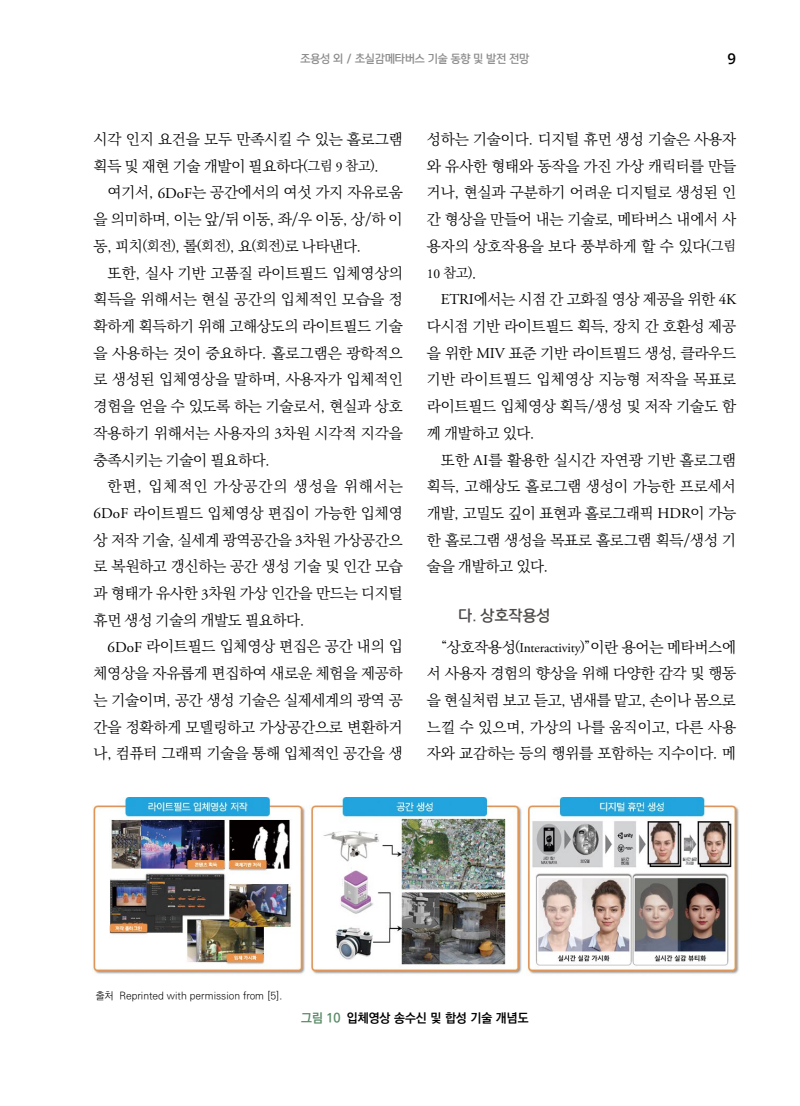
<style>
.page{position:relative;width:800px;height:1106px;background:#fff}
.page>*{position:absolute;margin:0;border:0;box-sizing:border-box;transform-origin:0 0}
.t1{font:15px/26.7px "Ko Pub World Batang PL";letter-spacing:-.02em;color:#000;text-align:justify}
.t2{font:600 15px "Open Sans";color:#000}
.t3{font:14.7px "paybooc OTF Bold";letter-spacing:.02em;color:#4c4948}
.t4{font:13.5px "Ko Pub World Batang PL";color:#000}
.t5{font:12.75px "Ko Pub World Dotum PB";color:#000}
.t6{font:10.95px "paybooc OTF Bold";color:#8d8d8e}
.t7{font:10.2px "Ko Pub World Dotum PL";color:#000}
.s1{font-size:13.5px}
.s2{font-family:"Adobe Garamond Pro";font-size:13.5px}
.s3{font-family:"Adobe Garamond Pro"}
.s4{font-size:15px}
.s5{color:#5a8b68}
</style>
<div class="page">
<img style="left:93px;top:797px;width:647px;height:178px">
<p class="t6" style="left:300px;top:52px;width:230px">조용성 외 / 초실감메타버스 기술 동향 및 발전 전망</p>
<p class="t2" style="left:727px;top:48px;width:10px">9</p>
<p class="t1" style="left:94px;top:126px;width:310px">시각 인지 요건을 모두 만족시킬 수 있는 홀로그램 획득 및 재현 기술 개발이 필요하다<span class="s1">(그림</span> <span class="s2">9</span> <span class="s1">참고)</span>.</p>
<p class="t1" style="left:94px;top:180px;width:310px;text-indent:14px">여기서, <span class="s3">6DoF</span>는 공간에서의 여섯 가지 자유로움 을 의미하며, 이는 앞/뒤 이동, 좌/우 이동, 상/하 이 동, 피치<span class="s1">(회전)</span>, 롤<span class="s1">(회전)</span>, 요<span class="s1">(회전)</span>로 나타낸다.</p>
<p class="t1" style="left:94px;top:260px;width:311px;text-indent:14px">또한, 실사 기반 고품질 라이트필드 입체영상의 획득을 위해서는 현실 공간의 입체적인 모습을 정 확하게 획득하기 위해 고해상도의 라이트필드 기술 을 사용하는 것이 중요하다. 홀로그램은 광학적으 로 생성된 입체영상을 말하며, 사용자가 입체적인 경험을 얻을 수 있도록 하는 기술로서, 현실과 상호 작용하기 위해서는 사용자의 <span class="s3">3</span>차원 시각적 지각을 충족시키는 기술이 필요하다.</p>
<p class="t1" style="left:94px;top:473px;width:311px;text-indent:14px">한편, 입체적인 가상공간의 생성을 위해서는 <span class="s3">6DoF</span> 라이트필드 입체영상 편집이 가능한 입체영 상 저작 기술, 실세계 광역공간을 <span class="s3">3</span>차원 가상공간으 로 복원하고 갱신하는 공간 생성 기술 및 인간 모습 과 형태가 유사한 <span class="s3">3</span>차원 가상 인간을 만드는 디지털 휴먼 생성 기술의 개발도 필요하다.</p>
<p class="t1" style="left:94px;top:633px;width:311px;text-indent:14px"><span class="s3">6DoF</span> 라이트필드 입체영상 편집은 공간 내의 입 체영상을 자유롭게 편집하여 새로운 체험을 제공하 는 기술이며, 공간 생성 기술은 실제세계의 광역 공 간을 정확하게 모델링하고 가상공간으로 변환하거 나, 컴퓨터 그래픽 기술을 통해 입체적인 공간을 생</p>
<p class="t1" style="left:427px;top:126px;width:311px">성하는 기술이다. 디지털 휴먼 생성 기술은 사용자 와 유사한 형태와 동작을 가진 가상 캐릭터를 만들 거나, 현실과 구분하기 어려운 디지털로 생성된 인 간 형상을 만들어 내는 기술로, 메타버스 내에서 사 용자의 상호작용을 보다 풍부하게 할 수 있다<span class="s1">(그림</span></p>
<p class="t4" style="left:427px;top:263px;width:51px"><span class="s3">10</span> 참고)<span class="s4">.</span></p>
<p class="t1" style="left:427px;top:286px;width:311px;text-indent:14px"><span class="s3">ETRI</span>에서는 시점 간 고화질 영상 제공을 위한 <span class="s3">4K </span>다시점 기반 라이트필드 획득, 장치 간 호환성 제공 을 위한 <span class="s3">MIV</span> 표준 기반 라이트필드 생성, 클라우드 기반 라이트필드 입체영상 지능형 저작을 목표로 라이트필드 입체영상 획득/생성 및 저작 기술도 함 께 개발하고 있다.</p>
<p class="t1" style="left:427px;top:447px;width:311px;text-indent:14px">또한 <span class="s3">AI</span>를 활용한 실시간 자연광 기반 홀로그램 획득, 고해상도 홀로그램 생성이 가능한 프로세서 개발, 고밀도 깊이 표현과 홀로그래픽 <span class="s3">HDR</span>이 가능 한 홀로그램 생성을 목표로 홀로그램 획득/생성 기 술을 개발하고 있다.</p>
<p class="t3" style="left:459px;top:607px;width:93px">다. 상호작용성</p>
<p class="t1" style="left:427px;top:634px;width:311px;text-indent:14px">“상호작용성<span class="s1">(</span><span class="s2">Interactivity</span><span class="s1">)</span>”이란 용어는 메타버스에 서 사용자 경험의 향상을 위해 다양한 감각 및 행동 을 현실처럼 보고 듣고, 냄새를 맡고, 손이나 몸으로 느낄 수 있으며, 가상의 나를 움직이고, 다른 사용 자와 교감하는 등의 행위를 포함하는 지수이다. 메</p>
<p class="t7" style="left:96px;top:988px;width:188px">출처 Reprinted with permission from [5].</p>
<p class="t5" style="left:301px;top:1009px;width:229px"><span class="s5">그림 10</span> 입체영상 송수신 및 합성 기술 개념도</p>
</div>
